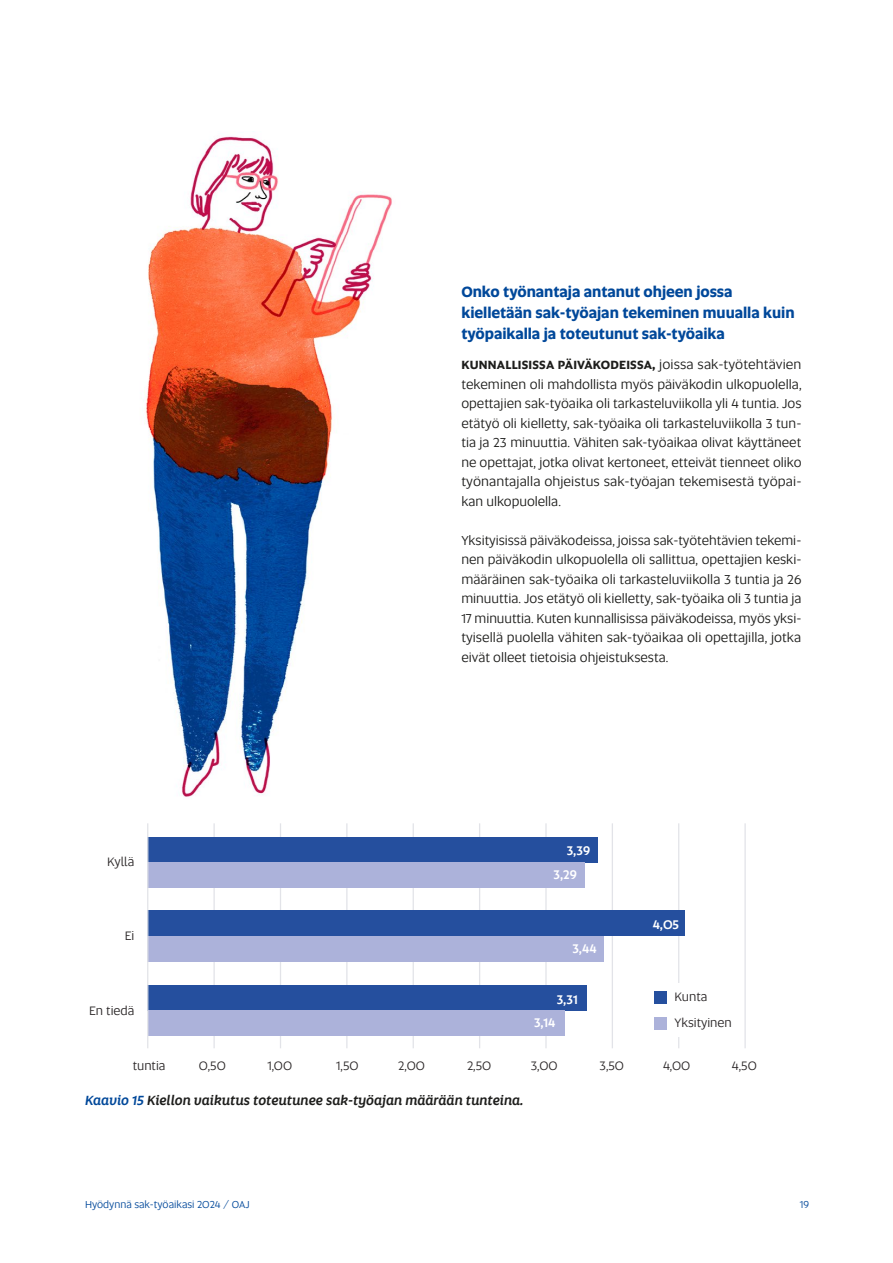
<style>
.page{position:relative;width:893px;height:1263px;background:#fff}
.page>*{position:absolute;margin:0;border:0;box-sizing:border-box;transform-origin:0 0}
.t1{font:700 15px/21px "Altis";letter-spacing:-.005em;color:#00489a}
.t2{font:13.5px/19.5px "Altis";color:#1d1d1b;text-align:justify}
.t3{font:italic 500 13.5px "Altis";letter-spacing:-.01em;color:#1d1d1b}
.t4{font:12.75px/25.8px "Altis";color:#2a2627}
.t5{font:500 12.75px "Altis";color:#fff}
.t6{font:700 12px "Altis";letter-spacing:.015em;color:#1d1d1b}
.t7{font:10.5px "Altis";color:#00489a}
.s1{font-weight:400;font-size:13.5px}
.s2{color:#00489a}
</style>
<div class="page">
<hr style="left:213px;top:823px;width:2px;height:225px;background:#e2e3e8">
<hr style="left:280px;top:823px;width:1px;height:225px;background:#e2e3e8">
<hr style="left:346px;top:823px;width:1px;height:225px;background:#e2e3e8">
<hr style="left:413px;top:823px;width:1px;height:225px;background:#e2e3e8">
<hr style="left:479px;top:823px;width:1px;height:225px;background:#e2e3e8">
<hr style="left:545px;top:823px;width:2px;height:225px;background:#e2e3e8">
<hr style="left:612px;top:823px;width:1px;height:225px;background:#e2e3e8">
<hr style="left:678px;top:823px;width:1px;height:225px;background:#e2e3e8">
<hr style="left:744px;top:823px;width:2px;height:225px;background:#e2e3e8">
<div style="left:646px;top:983px;width:95px;height:53px;background:#fff"></div>
<div style="left:148px;top:985px;width:439px;height:25px;background:#254f9e"></div>
<div style="left:148px;top:911px;width:537px;height:25px;background:#254f9e"></div>
<div style="left:148px;top:837px;width:450px;height:25px;background:#254f9e"></div>
<div style="left:148px;top:1010px;width:416px;height:26px;background:#acb2da"></div>
<div style="left:148px;top:936px;width:456px;height:26px;background:#acb2da"></div>
<div style="left:148px;top:862px;width:437px;height:26px;background:#acb2da"></div>
<hr style="left:147px;top:823px;width:1px;height:225px;background:#e2e3e8">
<div style="left:654px;top:991px;width:13px;height:13px;background:#254f9e"></div>
<div style="left:654px;top:1017px;width:13px;height:12px;background:#acb2da"></div>
<img style="left:143px;top:131px;width:249px;height:666px">
<p class="t4" style="left:107px;top:848px;width:29px">Kyllä</p>
<p class="t4" style="left:125px;top:923px;width:11px">Ei</p>
<p class="t4" style="left:89px;top:997px;width:47px">En tiedä</p>
<p class="t1" style="left:461px;top:280px;width:335px">Onko työnantaja antanut ohjeen jossa kielletään sak-työajan tekeminen muualla kuin työpaikalla ja toteutunut sak-työaika</p>
<p class="t6" style="left:461px;top:356px;width:342px">KUNNALLISISSA PÄIVÄKODEISSA, <span class="s1">joissa sak-työtehtävien</span></p>
<p class="t2" style="left:461px;top:374px;width:342px">tekeminen oli mahdollista myös päiväkodin ulkopuolella, opettajien sak-työaika oli tarkasteluviikolla yli 4 tuntia. Jos etätyö oli kielletty, sak-työaika oli tarkasteluviikolla 3 tun&shy;tia ja 23 minuuttia. Vähiten sak-työaikaa olivat käyttäneet ne opettajat, jotka olivat kertoneet, etteivät tienneet oliko työnantajalla ohjeistus sak-työajan tekemisestä työpai&shy;kan ulkopuolella.</p>
<p class="t2" style="left:461px;top:530px;width:342px">Yksityisissä päiväkodeissa, joissa sak-työtehtävien tekemi&shy;nen päiväkodin ulkopuolella oli sallittua, opettajien keski&shy;määräinen sak-työaika oli tarkasteluviikolla 3 tuntia ja 26 minuuttia. Jos etätyö oli kielletty, sak-työaika oli 3 tuntia ja 17 minuuttia. Kuten kunnallisissa päiväkodeissa, myös yksi&shy;tyisellä puolella vähiten sak-työaikaa oli opettajilla, jotka eivät olleet tietoisia ohjeistuksesta.</p>
<p class="t5" style="left:567px;top:841px;width:25px">3,39</p>
<p class="t5" style="left:553px;top:865px;width:25px">3,29</p>
<p class="t5" style="left:572px;top:939px;width:26px">3,44</p>
<p class="t5" style="left:557px;top:990px;width:23px">3,31</p>
<p class="t5" style="left:534px;top:1013px;width:23px">3,14</p>
<p class="t5" style="left:653px;top:915px;width:28px">4,05</p>
<p class="t4" style="left:674px;top:983px;width:59px">Kunta<br>Yksityinen</p>
<p class="t4" style="left:133px;top:1052px;width:34px">tuntia</p>
<p class="t4" style="left:199px;top:1052px;width:28px">0,50</p>
<p class="t4" style="left:267px;top:1052px;width:26px">1,00</p>
<p class="t4" style="left:336px;top:1052px;width:24px">1,50</p>
<p class="t4" style="left:398px;top:1052px;width:28px">2,00</p>
<p class="t4" style="left:467px;top:1052px;width:26px">2,50</p>
<p class="t4" style="left:531px;top:1052px;width:28px">3,00</p>
<p class="t4" style="left:600px;top:1052px;width:26px">3,50</p>
<p class="t4" style="left:663px;top:1052px;width:29px">4,00</p>
<p class="t4" style="left:732px;top:1052px;width:26px">4,50</p>
<p class="t3" style="left:85px;top:1090px;width:440px"><span class="s2">Kaavio 15</span> Kiellon vaikutus toteutunee sak-työajan määrään tunteina.</p>
<p class="t7" style="left:85px;top:1197px;width:166px">Hyödynnä sak-työaikasi 2024 / OAJ</p>
<p class="t7" style="left:800px;top:1197px;width:11px">19</p>
</div>
